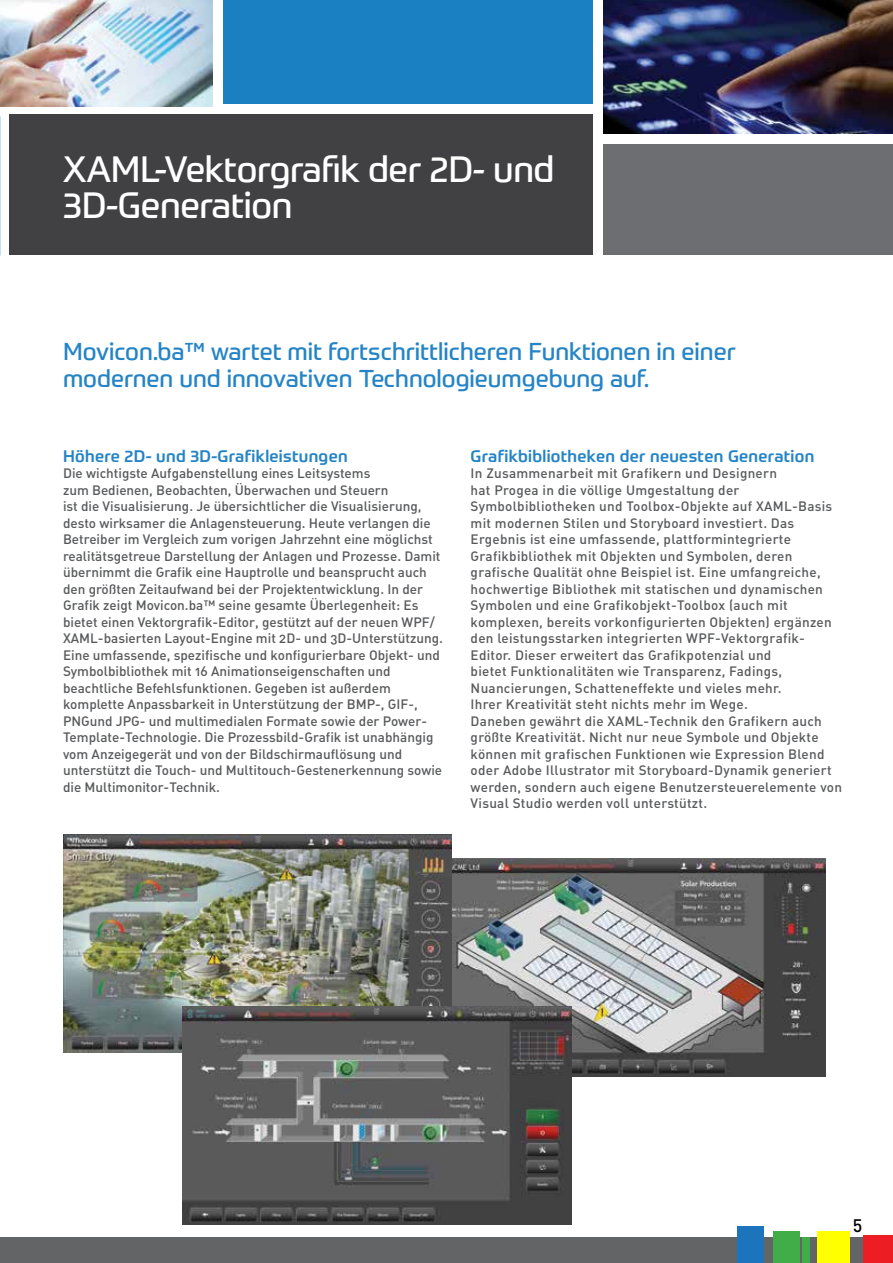
<style>
.page{position:relative;width:893px;height:1263px;background:#fff}
.page>*{position:absolute;margin:0;border:0;box-sizing:border-box;transform-origin:0 0}
.t1{font:36px/36px "Prometo";letter-spacing:-.01em;color:#fff}
.t2{font:24px/27px "Prometo";color:#2484c6}
.t3{font:18px "DIN Medium Alternate";color:#000}
.t4{font:500 16.5px "Prometo";letter-spacing:.02em;color:#2484c6}
.t5{font:13.5px/16.5px "DIN Medium Alternate";color:#58595b}
.t6{font:13.5px/16.5px "DIN Medium Alternate";letter-spacing:.02em;color:#58595b}
</style>
<div class="page">
<div style="left:0;top:1237px;width:893px;height:26px;background:#636466"></div>
<div style="left:738px;top:1226px;width:26px;height:37px;background:#1c75bc"></div>
<div style="left:773px;top:1231px;width:26px;height:32px;background:#41ad49"></div>
<div style="left:802px;top:1237px;width:8px;height:26px;background:#41ad49"></div>
<div style="left:817px;top:1231px;width:33px;height:32px;background:#ff0"></div>
<div style="left:862px;top:1235px;width:31px;height:28px;background:#ed1d24"></div>
<div style="left:9px;top:114px;width:584px;height:141px;background:#414042"></div>
<div style="left:604px;top:145px;width:289px;height:110px;background:#6d6e71"></div>
<img style="left:0;top:0;width:213px;height:106px">
<div style="left:223px;top:0;width:370px;height:104px;background:#1a80c2"></div>
<img style="left:604px;top:0;width:289px;height:134px">
<img style="left:452px;top:858px;width:373px;height:219px">
<img style="left:63px;top:834px;width:389px;height:219px">
<img style="left:182px;top:1006px;width:389px;height:219px">
<h1 class="t1" style="left:63px;top:150px;width:493px">XAML-Vektorgrafik der 2D- und<br>3D-Generation</h1>
<h2 class="t2" style="left:63px;top:337px;width:674px">Movicon.ba™ wartet mit fortschrittlicheren Funktionen in einer modernen und innovativen Technologieumgebung auf.</h2>
<p class="t4" style="left:63px;top:445px;width:286px">Höhere 2D- und 3D-Grafikleistungen</p>
<p class="t5" style="left:63px;top:464px;width:381px">Die wichtigste Aufgabenstellung eines Leitsystems<br>zum Bedienen, Beobachten, Überwachen und Steuern<br>ist die Visualisierung. Je übersichtlicher die Visualisierung, desto wirksamer die Anlagensteuerung. Heute verlangen die Betreiber im Vergleich zum vorigen Jahrzehnt eine möglichst realitätsgetreue Darstellung der Anlagen und Prozesse. Damit übernimmt die Grafik eine Hauptrolle und beansprucht auch den größten Zeitaufwand bei der Projektentwicklung. In der Grafik zeigt Movicon.ba™ seine gesamte Überlegenheit: Es bietet einen Vektorgrafik-Editor, gestützt auf der neuen WPF/ XAML-basierten Layout-Engine mit 2D- und 3D-Unterstützung.<br>Eine umfassende, spezifische und konfigurierbare Objekt- und Symbolbibliothek mit 16 Animationseigenschaften und beachtliche Befehlsfunktionen. Gegeben ist außerdem komplette Anpassbarkeit in Unterstützung der BMP-, GIF-, PNGund JPG- und multimedialen Formate sowie der Power-Template-Technologie. Die Prozessbild-Grafik ist unabhängig vom Anzeigegerät und von der Bildschirmauflösung und unterstützt die Touch- und Multitouch-Gestenerkennung sowie die Multimonitor-Technik.</p>
<p class="t4" style="left:471px;top:445px;width:345px">Grafikbibliotheken der neuesten Generation</p>
<p class="t6" style="left:471px;top:464px;width:373px">In Zusammenarbeit mit Grafikern und Designern<br>hat Progea in die völlige Umgestaltung der Symbolbibliotheken und Toolbox-Objekte auf XAML-Basis mit modernen Stilen und Storyboard investiert. Das Ergebnis ist eine umfassende, plattformintegrierte Grafikbibliothek mit Objekten und Symbolen, deren grafische Qualität ohne Beispiel ist. Eine umfangreiche, hochwertige Bibliothek mit statischen und dynamischen Symbolen und eine Grafikobjekt-Toolbox (auch mit komplexen, bereits vorkonfigurierten Objekten) ergänzen den leistungsstarken integrierten WPF-Vektorgrafik-Editor. Dieser erweitert das Grafikpotenzial und<br>bietet Funktionalitäten wie Transparenz, Fadings, Nuancierungen, Schatteneffekte und vieles mehr.<br>Ihrer Kreativität steht nichts mehr im Wege.<br>Daneben gewährt die XAML-Technik den Grafikern auch größte Kreativität. Nicht nur neue Symbole und Objekte können mit grafischen Funktionen wie Expression Blend oder Adobe Illustrator mit Storyboard-Dynamik generiert werden, sondern auch eigene Benutzersteuerelemente von Visual Studio werden voll unterstützt.</p>
<h3 class="t3" style="left:853px;top:1212px;width:11px">5</h3>
</div>
